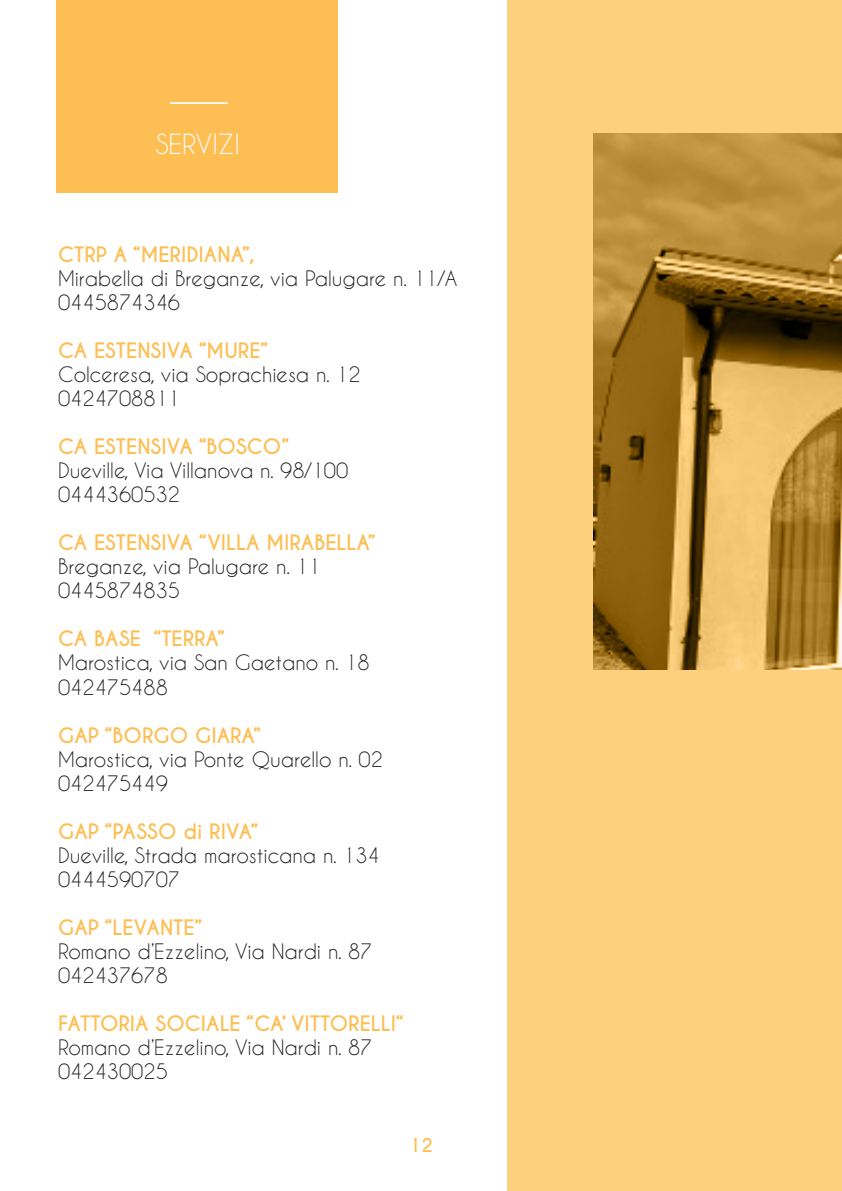
<style>
.page{position:relative;width:842px;height:1191px;background:#fff}
.page>*{position:absolute;margin:0;border:0;box-sizing:border-box;transform-origin:0 0}
.t1{font:26px "Caviar Dreams";color:#fff}
.t2{font:20px/24px "Caviar Dreams";color:#231f20}
.t3{font:700 20px "Caviar Dreams";color:#fdbe53}
.t4{font:700 18px "Caviar Dreams";color:#fdbe53}
</style>
<div class="page">
<div style="left:507px;top:0;width:335px;height:1191px;background:#fdd07d"></div>
<div style="left:57px;top:0;width:281px;height:193px;background:#fdbe53"></div>
<hr style="left:170px;top:102px;width:58px;height:2px;background:#fff">
<img style="left:593px;top:133px;width:249px;height:536px">
<h1 class="t1" style="left:155px;top:128px;width:86px">SERVIZI</h1>
<p class="t3" style="left:58px;top:243px;width:198px">CTRP A “MERIDIANA”,</p>
<p class="t2" style="left:58px;top:266px;width:401px">Mirabella di Breganze, via Palugare n. 11/A<br>0445874346</p>
<p class="t3" style="left:58px;top:339px;width:211px">CA ESTENSIVA “MURE”</p>
<p class="t2" style="left:58px;top:362px;width:304px">Colceresa, via Soprachiesa n. 12<br>0424708811</p>
<p class="t3" style="left:58px;top:435px;width:233px">CA ESTENSIVA “BOSCO”</p>
<p class="t2" style="left:58px;top:458px;width:292px">Dueville, Via Villanova n. 98/100<br>0444360532</p>
<p class="t3" style="left:58px;top:531px;width:319px">CA ESTENSIVA “VILLA MIRABELLA”</p>
<p class="t2" style="left:58px;top:554px;width:264px">Breganze, via Palugare n. 11<br>0445874835</p>
<p class="t3" style="left:58px;top:627px;width:168px">CA BASE “TERRA”</p>
<p class="t2" style="left:58px;top:650px;width:313px">Marostica, via San Gaetano n. 18<br>042475488</p>
<p class="t3" style="left:58px;top:723px;width:204px">GAP “BORGO GIARA”</p>
<p class="t2" style="left:58px;top:746px;width:326px">Marostica, via Ponte Quarello n. 02<br>042475449</p>
<p class="t3" style="left:58px;top:819px;width:201px">GAP “PASSO di RIVA”</p>
<p class="t2" style="left:58px;top:842px;width:323px">Dueville, Strada marosticana n. 134<br>0444590707</p>
<p class="t3" style="left:58px;top:915px;width:145px">GAP “LEVANTE”</p>
<p class="t2" style="left:58px;top:938px;width:316px">Romano d’Ezzelino, Via Nardi n. 87<br>042437678</p>
<p class="t3" style="left:58px;top:1011px;width:347px">FATTORIA SOCIALE “CA’ VITTORELLI“</p>
<p class="t2" style="left:58px;top:1034px;width:316px">Romano d’Ezzelino, Via Nardi n. 87<br>042430025</p>
<p class="t4" style="left:409px;top:1134px;width:26px">12</p>
</div>
